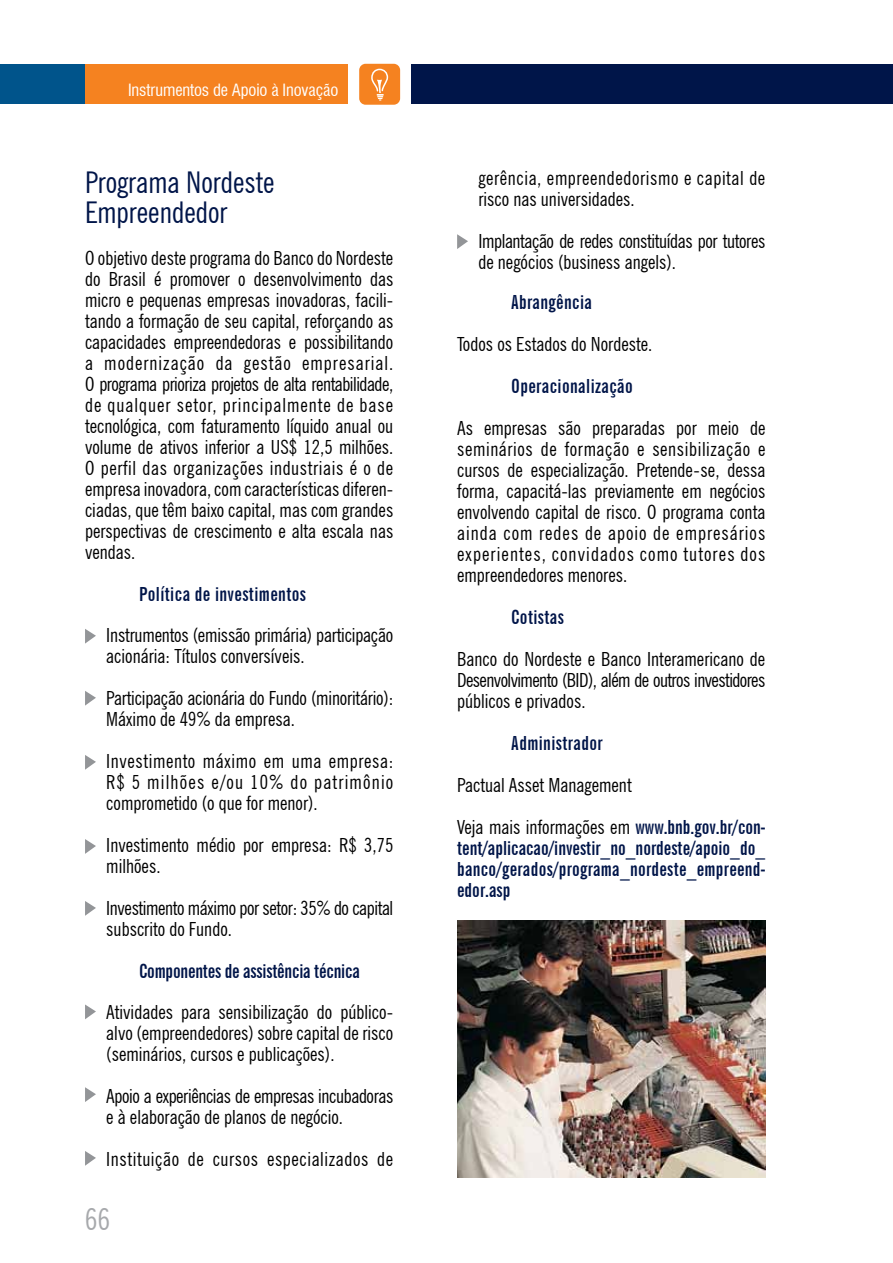
<style>
.page{position:relative;width:893px;height:1263px;background:#fff}
.page>*{position:absolute;margin:0;border:0;box-sizing:border-box;transform-origin:0 0}
.t1{font:condensed 30px/30px "News Gothic BT";color:#001549}
.t2{font:condensed 30px "News Gothic BT";color:#a7a9ac}
.t3{font:condensed 19.5px/21px "News Gothic BT";color:#000;text-align:justify}
.t4{font:condensed 19.5px/21px "News Gothic BT";letter-spacing:-.02em;color:#000}
.t5{font:700 extra-condensed 19.5px/21px "News Gothic BT";letter-spacing:.015em;color:#001549;text-align:justify}
.t6{font:condensed 19.5px/21px "News Gothic BT";letter-spacing:.03em;color:#000}
.t7{font:700 extra-condensed 19.5px "News Gothic BT";letter-spacing:-.01em;color:#001549}
.t8{font:condensed 16.5px "Swiss 721 BT";letter-spacing:-.01em;color:#fff}
.s1{font-weight:700;font-stretch:extra-condensed;color:#001549}
</style>
<div class="page">
<div style="left:359px;top:64px;width:41px;height:41px;background:#f58220;border-radius:6px"></div>
<svg style="left:371px;top:68px;width:17px;height:33px"></svg>
<div style="left:0;top:65px;width:348px;height:39px;background:#f58220"></div>
<div style="left:412px;top:65px;width:481px;height:39px;background:#001549"></div>
<svg style="left:85px;top:629px;width:11px;height:15px"></svg>
<svg style="left:85px;top:691px;width:11px;height:15px"></svg>
<svg style="left:85px;top:755px;width:11px;height:15px"></svg>
<svg style="left:85px;top:839px;width:11px;height:15px"></svg>
<img style="left:457px;top:921px;width:308px;height:257px">
<div style="left:0;top:65px;width:85px;height:39px;background:#00548b"></div>
<svg style="left:85px;top:901px;width:11px;height:15px"></svg>
<svg style="left:85px;top:1004px;width:11px;height:15px"></svg>
<svg style="left:85px;top:1087px;width:11px;height:15px"></svg>
<svg style="left:85px;top:1151px;width:11px;height:15px"></svg>
<svg style="left:457px;top:234px;width:11px;height:15px"></svg>
<p class="t8" style="left:128px;top:80px;width:212px">Instrumentos de Apoio à Inovação</p>
<h1 class="t1" style="left:85px;top:167px;width:191px">Programa Nordeste<br>Empreendedor</h1>
<p class="t3" style="left:85px;top:247px;width:310px">O objetivo deste programa do Banco do Nordeste do Brasil é promover o desenvolvimento das micro e pequenas empresas inovadoras, facili&shy;tando a formação de seu capital, reforçando as capacidades empreendedoras e possibilitando a modernização da gestão empresarial.<br>O programa prioriza projetos de alta rentabilidade, de qualquer setor, principalmente de base tecnológica, com faturamento líquido anual ou volume de ativos inferior a US$ 12,5 milhões.<br>O perfil das organizações industriais é o de empresa inovadora, com características diferen&shy;ciadas, que têm baixo capital, mas com grandes perspectivas de crescimento e alta escala nas vendas.</p>
<p class="t5" style="left:139px;top:583px;width:169px">Política de investimentos</p>
<p class="t3" style="left:106px;top:624px;width:288px">Instrumentos (emissão primária) participação acionária: Títulos conversíveis.</p>
<p class="t3" style="left:106px;top:687px;width:289px">Participação acionária do Fundo (minoritário):<br>Máximo de 49% da empresa.</p>
<p class="t3" style="left:106px;top:750px;width:289px">Investimento máximo em uma empresa:<br>R$ 5 milhões e/ou 10% do patrimônio comprometido (o que for menor).</p>
<p class="t3" style="left:106px;top:834px;width:289px">Investimento médio por empresa: R$ 3,75 milhões.</p>
<p class="t4" style="left:106px;top:897px;width:289px">Investimento máximo por setor: 35% do capital subscrito do Fundo.</p>
<p class="t7" style="left:139px;top:959px;width:222px">Componentes de assistência técnica</p>
<p class="t3" style="left:106px;top:1001px;width:289px">Atividades para sensibilização do público&shy;alvo (empreendedores) sobre capital de risco (seminários, cursos e publicações).</p>
<p class="t4" style="left:106px;top:1085px;width:289px">Apoio a experiências de empresas incubadoras e à elaboração de planos de negócio.</p>
<p class="t6" style="left:106px;top:1148px;width:288px">Instituição de cursos especializados de</p>
<h1 class="t2" style="left:85px;top:1201px;width:27px">66</h1>
<p class="t6" style="left:478px;top:167px;width:288px">gerência, empreendedorismo e capital de risco nas universidades.</p>
<p class="t4" style="left:478px;top:230px;width:289px">Implantação de redes constituídas por tutores de negócios (business angels).</p>
<p class="t5" style="left:511px;top:291px;width:82px">Abrangência</p>
<p class="t3" style="left:457px;top:333px;width:197px">Todos os Estados do Nordeste.</p>
<p class="t5" style="left:511px;top:375px;width:123px">Operacionalização</p>
<p class="t3" style="left:457px;top:417px;width:310px">As empresas são preparadas por meio de seminários de formação e sensibilização e cursos de especialização. Pretende-se, dessa forma, capacitá-las previamente em negócios envolvendo capital de risco. O programa conta ainda com redes de apoio de empresários experientes, convidados como tutores dos empreendedores menores.</p>
<p class="t5" style="left:511px;top:606px;width:54px">Cotistas</p>
<p class="t3" style="left:457px;top:648px;width:310px">Banco do Nordeste e Banco Interamericano de Desenvolvimento (BID), além de outros investidores públicos e privados.</p>
<p class="t5" style="left:511px;top:732px;width:93px">Administrador</p>
<p class="t3" style="left:457px;top:763px;width:310px;line-height:42px">Pactual Asset Management<br>Veja mais informações em <span class="s1">www.bnb.gov.br/con-</span></p>
<p class="t5" style="left:457px;top:837px;width:310px">tent/aplicacao/investir_no_nordeste/apoio_do_ banco/gerados/programa_nordeste_empreend&shy;edor.asp</p>
</div>
